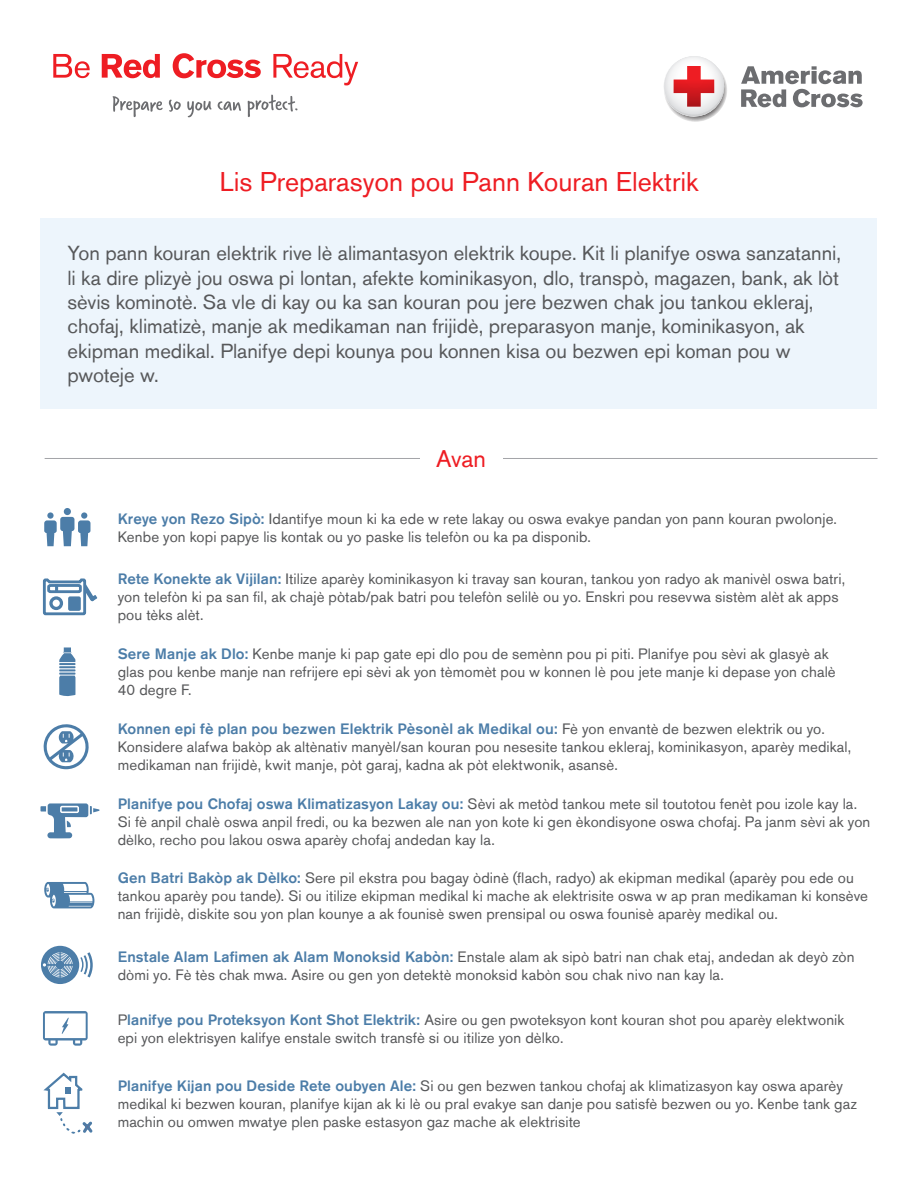
<style>
.page{position:relative;width:918px;height:1188px;background:#fff}
.page>*{position:absolute;margin:0;border:0;box-sizing:border-box;transform-origin:0 0}
.t1{font:27px "Akzidenz Grotesk Std";color:#ee1d23}
.t2{font:24px "Akzidenz Grotesk Std";color:#ee1d23}
.Large_Text_13_5{font:20.25px/24.3px "Akzidenz Grotesk Std";color:#57585a}
.Large_Text_13_5-2{font:15px/18px "Akzidenz Grotesk Std";letter-spacing:.005em;color:#57585a}
.s1{font-weight:500;color:#4c7da8}
</style>
<div class="page">
<div style="left:40px;top:218px;width:838px;height:191px;background:#edf5fc"></div>
<hr style="left:45px;top:458px;width:832px;height:1px;background:#a4a5a9">
<div style="left:420px;top:436px;width:82px;height:45px;background:#fff"></div>
<div style="left:64px;top:508px;width:7px;height:7px;background:#4c7da8;border-radius:50%"></div>
<svg style="left:47px;top:512px;width:7px;height:7px"></svg>
<div style="left:81px;top:512px;width:6px;height:7px;background:#4c7da8;border-radius:50%"></div>
<div style="left:60px;top:517px;width:14px;height:14px;background:#4c7da8;border-radius:3px"></div>
<div style="left:78px;top:520px;width:12px;height:13px;background:#4c7da8;border-radius:3px"></div>
<div style="left:44px;top:520px;width:13px;height:13px;background:#4c7da8;border-radius:3px"></div>
<svg style="left:42px;top:578px;width:55px;height:38px"></svg>
<div style="left:47px;top:584px;width:35px;height:9px;border:3px solid #4c7da8;border-radius:2px"></div>
<svg style="left:59px;top:647px;width:17px;height:50px"></svg>
<svg style="left:44px;top:724px;width:45px;height:45px"></svg>
<svg style="left:40px;top:803px;width:60px;height:35px"></svg>
<div style="left:41px;top:946px;width:38px;height:38px;background:#4c7da8;border-radius:50%"></div>
<svg style="left:80px;top:952px;width:13px;height:26px"></svg>
<svg style="left:43px;top:952px;width:30px;height:25px"></svg>
<svg style="left:43px;top:1011px;width:45px;height:35px"></svg>
<svg style="left:43px;top:1072px;width:50px;height:62px"></svg>
<svg style="left:44px;top:882px;width:50px;height:26px"></svg>
<svg style="left:664px;top:56px;width:63px;height:66px"></svg>
<svg style="left:741px;top:66px;width:122px;height:41px"></svg>
<svg style="left:53px;top:53px;width:305px;height:65px"></svg>
<p class="t1" style="left:220px;top:166px;width:480px">Lis Preparasyon pou Pann Kouran Elektrik</p>
<p class="Large_Text_13_5" style="left:68px;top:241px;width:775px">Yon pann kouran elektrik rive lè alimantasyon elektrik koupe. Kit li planifye oswa sanzatanni, li ka dire plizyè jou oswa pi lontan, afekte kominikasyon, dlo, transpò, magazen, bank, ak lòt sèvis kominotè. Sa vle di kay ou ka san kouran pou jere bezwen chak jou tankou ekleraj, chofaj, klimatizè, manje ak medikaman nan frijidè, preparasyon manje, kominikasyon, ak ekipman medikal. Planifye depi kounya pou konnen kisa ou bezwen epi koman pou w pwoteje w.</p>
<p class="t2" style="left:436px;top:445px;width:52px">Avan</p>
<p class="Large_Text_13_5-2" style="left:118px;top:509px;width:721px"><span class="s1">Kreye yon Rezo Sipò:</span> Idantifye moun ki ka ede w rete lakay ou oswa evakye pandan yon pann kouran pwolonje.<br>Kenbe yon kopi papye lis kontak ou yo paske lis telefòn ou ka pa disponib.</p>
<p class="Large_Text_13_5-2" style="left:118px;top:570px;width:729px"><span class="s1">Rete Konekte ak Vijilan:</span> Itilize aparèy kominikasyon ki travay san kouran, tankou yon radyo ak manivèl oswa batri, yon telefòn ki pa san fil, ak chajè pòtab/pak batri pou telefòn selilè ou yo. Enskri pou resevwa sistèm alèt ak apps pou tèks alèt.</p>
<p class="Large_Text_13_5-2" style="left:118px;top:645px;width:720px"><span class="s1">Sere Manje ak Dlo:</span> Kenbe manje ki pap gate epi dlo pou de semènn pou pi piti. Planifye pou sèvi ak glasyè ak glas pou kenbe manje nan refrijere epi sèvi ak yon tèmomèt pou w konnen lè pou jete manje ki depase yon chalè<br>40 degre F.</p>
<p class="Large_Text_13_5-2" style="left:118px;top:720px;width:735px"><span class="s1">Konnen epi fè plan pou bezwen Elektrik Pèsonèl ak Medikal ou:</span> Fè yon envantè de bezwen elektrik ou yo.<br>Konsidere alafwa bakòp ak altènativ manyèl/san kouran pou nesesite tankou ekleraj, kominikasyon, aparèy medikal, medikaman nan frijidè, kwit manje, pòt garaj, kadna ak pòt elektwonik, asansè.</p>
<p class="Large_Text_13_5-2" style="left:118px;top:794px;width:754px"><span class="s1">Planifye pou Chofaj oswa Klimatizasyon Lakay ou:</span> Sèvi ak metòd tankou mete sil toutotou fenèt pou izole kay la.<br>Si fè anpil chalè oswa anpil fredi, ou ka bezwen ale nan yon kote ki gen èkondisyone oswa chofaj. Pa janm sèvi ak yon dèlko, recho pou lakou oswa aparèy chofaj andedan kay la.</p>
<p class="Large_Text_13_5-2" style="left:118px;top:868px;width:752px"><span class="s1">Gen Batri Bakòp ak Dèlko:</span> Sere pil ekstra pou bagay òdinè (flach, radyo) ak ekipman medikal (aparèy pou ede ou tankou aparèy pou tande). Si ou itilize ekipman medikal ki mache ak elektrisite oswa w ap pran medikaman ki konsève nan frijidè, diskite sou yon plan kounye a ak founisè swen prensipal ou oswa founisè aparèy medikal ou.</p>
<p class="Large_Text_13_5-2" style="left:118px;top:947px;width:738px"><span class="s1">Enstale Alam Lafimen ak Alam Monoksid Kabòn:</span> Enstale alam ak sipò batri nan chak etaj, andedan ak deyò zòn dòmi yo. Fè tès chak mwa. Asire ou gen yon detektè monoksid kabòn sou chak nivo nan kay la.</p>
<p class="Large_Text_13_5-2" style="left:118px;top:1011px;width:728px">P<span class="s1">lanifye pou Proteksyon Kont Shot Elektrik:</span> Asire ou gen pwoteksyon kont kouran shot pou aparèy elektwonik epi yon elektrisyen kalifye enstale switch transfè si ou itilize yon dèlko.</p>
<p class="Large_Text_13_5-2" style="left:118px;top:1076px;width:741px"><span class="s1">Planifye Kijan pou Deside Rete oubyen Ale:</span> Si ou gen bezwen tankou chofaj ak klimatizasyon kay oswa aparèy medikal ki bezwen kouran, planifye kijan ak ki lè ou pral evakye san danje pou satisfè bezwen ou yo. Kenbe tank gaz machin ou omwen mwatye plen paske estasyon gaz mache ak elektrisite</p>
</div>
